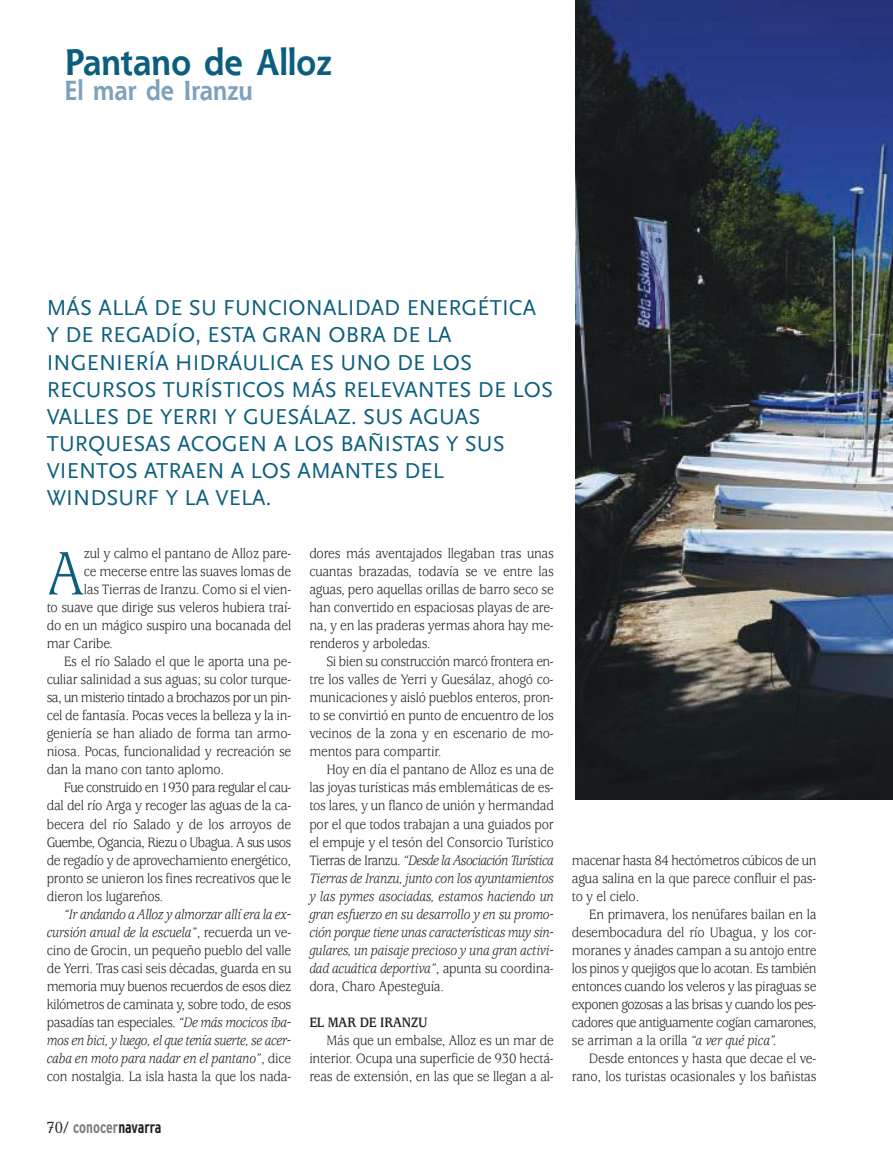
<style>
.page{position:relative;width:893px;height:1170px;background:#fff}
.page>*{position:absolute;margin:0;border:0;box-sizing:border-box;transform-origin:0 0}
.t1{font:67.65px "Usherwood";color:#0b5e7d;scale:.88 1}
.t2{font:700 36px "Shannon";color:#0b5e7d;scale:.93 1}
.t3{font:700 27px "Shannon";color:#7da2bb;scale:.89 1}
.t4{font:22.5px/27px "Scala Sans";letter-spacing:.005em;color:#0b5e7d}
.t5{font:700 condensed 16.5px "Interstate";color:#7d7c7e;scale:.9 1}
.t6{font:15px/18px "Usherwood";letter-spacing:-.015em;color:#241f1f;text-align:justify;scale:.9 1}
.t7{font:italic 15px/18px "Usherwood";letter-spacing:-.015em;color:#241f1f;text-align:justify;scale:.9 1}
.t8{font:15px "Usherwood";letter-spacing:-.045em;color:#241f1f;scale:.9 1}
.t9{font:15px "Usherwood";letter-spacing:-.04em;color:#241f1f;scale:.9 1}
.t10{font:700 15px "Usherwood";letter-spacing:-.015em;color:#241f1f;scale:.9 1}
.s1{font-style:italic}
.s2{font-family:"Candida";font-weight:400;font-stretch:normal;color:#241f1f}
.s3{color:#241f1f}
.s4{font-style:normal}
</style>
<div class="page">
<img style="left:575px;top:0;width:318px;height:799px">
<h2 class="t2" style="left:64px;top:49px;width:289px">Pantano de Alloz</h2>
<h3 class="t3" style="left:64px;top:81px;width:213px">El mar de Iranzu</h3>
<p class="t4" style="left:47px;top:294px;width:508px">MÁS ALLÁ DE SU FUNCIONALIDAD ENERGÉTICA Y DE REGADÍO, ESTA GRAN OBRA DE LA INGENIERÍA HIDRÁULICA ES UNO DE LOS RECURSOS TURÍSTICOS MÁS RELEVANTES DE LOS VALLES DE YERRI Y GUESÁLAZ. SUS AGUAS TURQUESAS ACOGEN A LOS BAÑISTAS Y SUS VIENTOS ATRAEN A LOS AMANTES DEL WINDSURF Y LA VELA.</p>
<h1 class="t1" style="left:47px;top:548px;width:44px">A</h1>
<p class="t6" style="left:84px;top:546px;width:232px">zul y calmo el pantano de Alloz pare-</p>
<p class="t6" style="left:84px;top:564px;width:232px">ce mecerse entre las suaves lomas de</p>
<p class="t6" style="left:84px;top:582px;width:232px">las Tierras de Iranzu. Como si el vien-</p>
<p class="t6" style="left:47px;top:600px;width:273px">to suave que dirige sus veleros hubiera traí-</p>
<p class="t6" style="left:47px;top:618px;width:273px">do en un mágico suspiro una bocanada del</p>
<p class="t6" style="left:47px;top:636px;width:75px">mar Caribe.</p>
<p class="t6" style="left:64px;top:654px;width:254px">Es el río Salado el que le aporta una pe-</p>
<p class="t6" style="left:47px;top:672px;width:273px">culiar salinidad a sus aguas; su color turque-</p>
<p class="t8" style="left:47px;top:692px;width:273px">sa, un misterio tintado a brochazos por un pin-</p>
<p class="t6" style="left:47px;top:708px;width:273px">cel de fantasía. Pocas veces la belleza y la in-</p>
<p class="t6" style="left:47px;top:726px;width:273px">geniería se han aliado de forma tan armo-</p>
<p class="t6" style="left:47px;top:744px;width:273px">niosa. Pocas, funcionalidad y recreación se</p>
<p class="t6" style="left:47px;top:762px;width:199px">dan la mano con tanto aplomo.</p>
<p class="t8" style="left:64px;top:782px;width:254px">Fue construido en 1930 para regular el cau-</p>
<p class="t6" style="left:47px;top:798px;width:273px">dal del río Arga y recoger las aguas de la ca-</p>
<p class="t6" style="left:47px;top:816px;width:273px">becera del río Salado y de los arroyos de</p>
<p class="t9" style="left:47px;top:836px;width:273px">Guembe, Ogancia, Riezu o Ubagua. A sus usos</p>
<p class="t6" style="left:47px;top:852px;width:273px">de regadío y de aprovechamiento energético,</p>
<p class="t6" style="left:47px;top:870px;width:273px">pronto se unieron los fines recreativos que le</p>
<p class="t6" style="left:47px;top:888px;width:131px">dieron los lugareños.</p>
<p class="t6" style="left:47px;top:906px;width:273px;text-indent:17px"><span class="s1">“Ir andando a Alloz y almorzar allí era la ex&shy;cursión anual de la escuela”</span>, recuerda un ve&shy;cino de Grocin, un pequeño pueblo del valle de Yerri. Tras casi seis décadas, guarda en su memoria muy buenos recuerdos de esos diez kilómetros de caminata y, sobre todo, de esos pasadías tan especiales. <span class="s1">“De más mocicos íba&shy;mos en bici, y luego, el que tenía suerte, se acer&shy;caba en moto para nadar en el pantano”</span>, dice con nostalgia. La isla hasta la que los nada-</p>
<p class="t5" style="left:47px;top:1117px;width:129px"><span class="s2">70/</span> conocer<span class="s3">navarra</span></p>
<p class="t6" style="left:309px;top:546px;width:273px">dores más aventajados llegaban tras unas cuantas brazadas, todavía se ve entre las aguas, pero aquellas orillas de barro seco se han convertido en espaciosas playas de are&shy;na, y en las praderas yermas ahora hay me&shy;renderos y arboledas.</p>
<p class="t6" style="left:309px;top:654px;width:273px;text-indent:17px">Si bien su construcción marcó frontera en&shy;tre los valles de Yerri y Guesálaz, ahogó co&shy;municaciones y aisló pueblos enteros, pron&shy;to se convirtió en punto de encuentro de los vecinos de la zona y en escenario de mo&shy;mentos para compartir.</p>
<p class="t7" style="left:309px;top:762px;width:273px;text-indent:17px"><span class="s4">Hoy en día el pantano de Alloz es una de las joyas turísticas más emblemáticas de es&shy;tos lares, y un flanco de unión y hermandad por el que todos trabajan a una guiados por el empuje y el tesón del Consorcio Turístico Tierras de Iranzu.</span> “Desde la Asociación Turística Tierras de Iranzu, junto con los ayuntamientos y las pymes asociadas, estamos haciendo un gran esfuerzo en su desarrollo y en su promo&shy;ción porque tiene unas características muy sin&shy;gulares, un paisaje precioso y una gran activi&shy;dad acuática deportiva”<span class="s4">, apunta su coordina&shy;dora, Charo Apesteguía.</span></p>
<p class="t10" style="left:309px;top:1016px;width:133px">EL MAR DE IRANZU</p>
<p class="t6" style="left:309px;top:1032px;width:273px;text-indent:17px">Más que un embalse, Alloz es un mar de interior. Ocupa una superficie de 930 hectá&shy;reas de extensión, en las que se llegan a al-</p>
<p class="t6" style="left:572px;top:852px;width:273px">macenar hasta 84 hectómetros cúbicos de un agua salina en la que parece confluir el pas&shy;to y el cielo.</p>
<p class="t6" style="left:572px;top:906px;width:273px;text-indent:17px">En primavera, los nenúfares bailan en la desembocadura del río Ubagua, y los cor&shy;moranes y ánades campan a su antojo entre los pinos y quejigos que lo acotan. Es también entonces cuando los veleros y las piraguas se exponen gozosas a las brisas y cuando los pes&shy;cadores que antiguamente cogían camarones, se arriman a la orilla <span class="s1">“a ver qué pica”.</span></p>
<p class="t6" style="left:572px;top:1050px;width:273px;text-align:right">Desde entonces y hasta que decae el ve&shy;rano, los turistas ocasionales y los bañistas</p>
</div>
